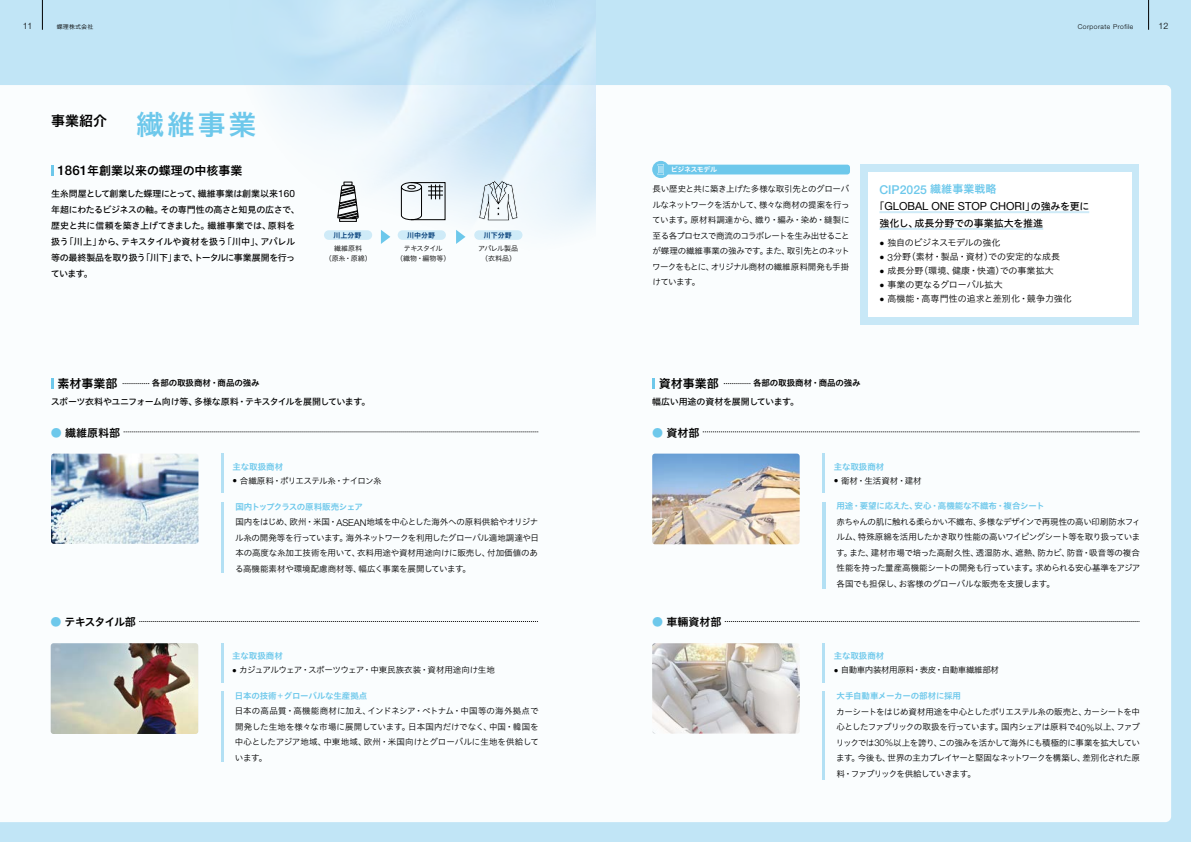
<style>
.page{position:relative;width:1191px;height:842px;background:#c1e5f6}
.page>*{position:absolute;margin:0;border:0;box-sizing:border-box;transform-origin:0 0}
.t1{font:14px "Hiragino UD Sans Std N W6";color:#000}
.t2{font:500 12.2px "Helvetica Neue LT Std";color:#6dc8eb}
.t3{font:12px "Hiragino UD Sans Std N W6";color:#000}
.t4{font:11.1px "Helvetica Neue LT Std";color:#000}
.t5{font:11px "Hiragino UD Sans Std N W6";color:#000}
.t6{font:11px "Hiragino UD Sans Std N W6";letter-spacing:-.09em;color:#000}
.t7{font:10px "Hiragino UD Sans Std N W5";color:#000}
.t8{font:9px/16px "Hiragino UD Sans Std N W5";letter-spacing:-.035em;color:#000}
.t9{font:9px "Hiragino UD Sans Std N W3";letter-spacing:-.005em;color:#000}
.t10{font:9px "Hiragino UD Sans Std N W3";letter-spacing:-.035em;color:#000}
.t11{font:300 8.9px "Helvetica Neue LT Std";color:#000}
.t12{font:8.5px/15.5px "Hiragino UD Sans Std N W3";letter-spacing:-.035em;color:#000;text-align:justify}
.t13{font:8.5px "Hiragino UD Sans Std N W6";letter-spacing:-.02em;color:#6dc8eb}
.t14{font:8.5px "Hiragino UD Sans Std N W6";letter-spacing:-.005em;color:#000}
.t15{font:8.5px "Hiragino UD Sans Std N W3";letter-spacing:-.07em;color:#000}
.t16{font:8.5px "Hiragino UD Sans Std N W6";letter-spacing:-.08em;color:#6dc8eb}
.t17{font:7px/10px "Hiragino UD Sans Std N W3";letter-spacing:-.005em;color:#000;text-align:center}
.t18{font:7px/10px "Hiragino UD Sans Std N W3";letter-spacing:-.075em;color:#000;text-align:center}
.t19{font:7px "Hiragino UD Sans Std N W6";color:#003b77}
.t20{font:7px "Hiragino UD Sans Std N W6";letter-spacing:-.065em;color:#fff}
.t21{font:300 6.7px "Helvetica Neue LT Std";letter-spacing:.07em;color:#000}
.t22{font:6px "Hiragino UD Sans Std N W3";letter-spacing:.025em;color:#000}
.s1{font-size:28px;color:#6dc8eb}
.s2{font-family:"Helvetica Neue LT Std";font-weight:500;font-size:13.3px}
.s3{font-family:"Helvetica Neue LT Std";font-size:10px}
.s4{color:#6dc8eb}
.s5{font-family:"Helvetica Neue LT Std";font-weight:300;font-size:9.4px}
.s6{font-family:"Hiragino UD Sans Std N W6";font-weight:400;font-size:11px}
.s7{font-family:"Hiragino UD Sans Std N W5";font-size:10px}
.s8{font-family:"Helvetica Neue LT Std";font-weight:300;font-size:10px}
</style>
<div class="page">
<div style="left:0;top:85px;width:1171px;height:737px;background:#fafdfe"></div>
<img style="left:228px;top:0;width:367px;height:260px">
<svg style="left:51px;top:165px;width:3px;height:11px"></svg>
<div style="left:324px;top:230px;width:48px;height:10px;background:#cfebf8;border-radius:5px"></div>
<svg style="left:221px;top:502px;width:3px;height:71px"></svg>
<svg style="left:124px;top:432px;width:414px;height:1px"></svg>
<svg style="left:221px;top:454px;width:3px;height:39px"></svg>
<img style="left:51px;top:454px;width:147px;height:90px">
<svg style="left:822px;top:502px;width:3px;height:86px"></svg>
<svg style="left:822px;top:454px;width:3px;height:39px"></svg>
<img style="left:652px;top:454px;width:147px;height:90px">
<svg style="left:822px;top:643px;width:3px;height:40px"></svg>
<img style="left:652px;top:643px;width:147px;height:91px">
<svg style="left:822px;top:691px;width:3px;height:89px"></svg>
<svg style="left:377px;top:177px;width:218px;height:82px;background:#e7eff4"></svg>
<svg style="left:337px;top:182px;width:22px;height:44px"></svg>
<svg style="left:123px;top:383px;width:26px;height:1px"></svg>
<svg style="left:51px;top:378px;width:3px;height:10px"></svg>
<svg style="left:724px;top:383px;width:26px;height:1px"></svg>
<svg style="left:652px;top:378px;width:3px;height:10px"></svg>
<div style="left:860px;top:164px;width:279px;height:161px;background:#c8e8f7"></div>
<div style="left:868px;top:172px;width:263px;height:145px;background:#fff"></div>
<hr style="left:879px;top:211px;width:210px;height:2px;background:#cfebf8">
<hr style="left:879px;top:228px;width:164px;height:2px;background:#cfebf8">
<div style="left:666px;top:165px;width:184px;height:9px;background:#6dc8eb;border-radius:3px"></div>
<div style="left:652px;top:161px;width:17px;height:17px;background:#6dc8eb;border-radius:50%"></div>
<svg style="left:657px;top:164px;width:7px;height:11px"></svg>
<svg style="left:221px;top:691px;width:3px;height:71px"></svg>
<svg style="left:221px;top:643px;width:3px;height:40px"></svg>
<img style="left:51px;top:643px;width:147px;height:91px">
<svg style="left:139px;top:621px;width:399px;height:1px"></svg>
<svg style="left:725px;top:621px;width:414px;height:1px"></svg>
<svg style="left:703px;top:432px;width:436px;height:1px"></svg>
<hr style="left:1148px;top:0;width:1px;height:30px;background:#000">
<hr style="left:42px;top:0;width:1px;height:30px;background:#000">
<p class="t11" style="left:23px;top:20px;width:11px">11</p>
<p class="t22" style="left:57px;top:22px;width:38px">蝶理株式会社</p>
<p class="t21" style="left:1077px;top:23px;width:57px">Corporate Profile</p>
<p class="t11" style="left:1158px;top:20px;width:11px">12</p>
<h1 class="t1" style="left:51px;top:110px;width:207px">事業紹介 <span class="s1">繊維事業</span></h1>
<h3 class="t3" style="left:58px;top:161px;width:186px"><span class="s2">1861</span>年創業以来の蝶理の中核事業</h3>
<p class="t8" style="left:51px;top:185px;width:251px">生糸問屋として創業した蝶理にとって、繊維事業は創業以来<span class="s3">160</span>年超にわたるビジネスの軸。その専門性の高さと知見の広さで、歴史と共に信頼を築き上げてきました。繊維事業では、原料を扱う「川上」から、テキスタイルや資材を扱う「川中」、アパレル等の最終製品を取り扱う「川下」まで、トータルに事業展開を行っています。</p>
<p class="t19" style="left:333px;top:230px;width:29px">川上分野</p>
<p class="t19" style="left:407px;top:230px;width:29px">川中分野</p>
<p class="t19" style="left:484px;top:230px;width:29px">川下分野</p>
<p class="t18" style="left:396px;top:243px;width:56px">テキスタイル<br>（織物・編物等）</p>
<p class="t17" style="left:478px;top:243px;width:42px">アパレル製品（衣料品）</p>
<p class="t17" style="left:325px;top:243px;width:49px">繊維原料<br>（原糸・原綿）</p>
<h3 class="t3" style="left:58px;top:374px;width:62px">素材事業部</h3>
<p class="t14" style="left:152px;top:376px;width:109px">各部の取扱商材・商品の強み</p>
<p class="t8" style="left:51px;top:393px;width:321px">スポーツ衣料やユニフォーム向け等、多様な原料・テキスタイルを展開しています。</p>
<p class="t5" style="left:51px;top:424px;width:71px"><span class="s4">●</span> 繊維原料部</p>
<p class="t13" style="left:232px;top:460px;width:52px">主な取扱商材</p>
<p class="t15" style="left:232px;top:474px;width:151px"><span class="s5">•</span> 合繊原料・ポリエステル糸・ナイロン糸</p>
<p class="t16" style="left:235px;top:500px;width:129px">国内トップクラスの原料販売シェア</p>
<p class="t12" style="left:235px;top:514px;width:305px;text-align:left">国内をはじめ、欧州・米国・<span class="s5">ASEAN</span>地域を中心とした海外への原料供給やオリジナル糸の開発等を行っています。海外ネットワークを利用したグローバル適地調達や日本の高度な糸加工技術を用いて、衣料用途や資材用途向けに販売し、付加価値のある高機能素材や環境配慮商材等、幅広く事業を展開しています。</p>
<p class="t20" style="left:671px;top:164px;width:48px">ビジネスモデル</p>
<p class="t12" style="left:652px;top:181px;width:199px">長い歴史と共に築き上げた多様な取引先とのグローバルなネットワークを活かして、様々な商材の提案を行っています。原材料調達から、織り・編み・染め・縫製に至る各プロセスで商流のコラボレートを生み出せることが蝶理の繊維事業の強みです。また、取引先とのネットワークをもとに、オリジナル商材の繊維原料開発も手掛けています。</p>
<h2 class="t2" style="left:879px;top:182px;width:118px">CIP2025 <span class="s6">繊維事業戦略</span></h2>
<h3 class="t4" style="left:874px;top:200px;width:217px"><span class="s7">「</span>GLOBAL ONE STOP CHORI<span class="s7">」の強みを更に</span></h3>
<p class="t7" style="left:879px;top:215px;width:165px">強化し、成長分野での事業拡大を推進</p>
<p class="t10" style="left:879px;top:236px;width:123px"><span class="s8">•</span> 独自のビジネスモデルの強化</p>
<p class="t9" style="left:879px;top:250px;width:182px"><span class="s8">• 3</span>分野（素材・製品・資材）での安定的な成長</p>
<p class="t9" style="left:879px;top:264px;width:176px"><span class="s8">•</span> 成長分野（環境、健康・快適）での事業拡大</p>
<p class="t9" style="left:879px;top:278px;width:125px"><span class="s8">•</span> 事業の更なるグローバル拡大</p>
<p class="t9" style="left:879px;top:292px;width:194px"><span class="s8">•</span> 高機能・高専門性の追求と差別化・競争力強化</p>
<h3 class="t3" style="left:659px;top:374px;width:61px">資材事業部</h3>
<p class="t14" style="left:753px;top:376px;width:109px">各部の取扱商材・商品の強み</p>
<p class="t8" style="left:652px;top:393px;width:148px">幅広い用途の資材を展開しています。</p>
<p class="t5" style="left:652px;top:424px;width:49px"><span class="s4">●</span> 資材部</p>
<p class="t13" style="left:833px;top:460px;width:52px">主な取扱商材</p>
<p class="t12" style="left:833px;top:472px;width:90px"><span class="s5">•</span> 衛材・生活資材・建材</p>
<p class="t13" style="left:836px;top:500px;width:210px">用途・要望に応えた、安心・高機能な不織布・複合シート</p>
<p class="t12" style="left:836px;top:513px;width:306px">赤ちゃんの肌に触れる柔らかい不織布、多様なデザインで再現性の高い印刷防水フィルム、特殊原綿を活用したかき取り性能の高いワイピングシート等を取り扱っています。また、建材市場で培った高耐久性、透湿防水、遮熱、防カビ、防音・吸音等の複合性能を持った量産高機能シートの開発も行っています。求められる安心基準をアジア各国でも担保し、お客様のグローバルな販売を支援します。</p>
<p class="t6" style="left:51px;top:614px;width:87px"><span class="s4">●</span> テキスタイル部</p>
<p class="t5" style="left:652px;top:614px;width:71px"><span class="s4">●</span> 車輛資材部</p>
<p class="t13" style="left:232px;top:650px;width:52px">主な取扱商材</p>
<p class="t12" style="left:232px;top:662px;width:264px"><span class="s5">•</span> カジュアルウェア・スポーツウェア・中東民族衣装・資材用途向け生地</p>
<p class="t13" style="left:235px;top:689px;width:134px">日本の技術＋グローバルな生産拠点</p>
<p class="t12" style="left:235px;top:703px;width:306px">日本の高品質・高機能商材に加え、インドネシア・ベトナム・中国等の海外拠点で開発した生地を様々な市場に展開しています。日本国内だけでなく、中国・韓国を中心としたアジア地域、中東地域、欧州・米国向けとグローバルに生地を供給しています。</p>
<p class="t13" style="left:833px;top:649px;width:52px">主な取扱商材</p>
<p class="t12" style="left:833px;top:662px;width:167px"><span class="s5">•</span> 自動車内装材用原料・表皮・自動車繊維部材</p>
<p class="t13" style="left:836px;top:690px;width:126px">大手自動車メーカーの部材に採用</p>
<p class="t12" style="left:836px;top:703px;width:306px">カーシートをはじめ資材用途を中心としたポリエステル糸の販売と、カーシートを中心としたファブリックの取扱を行っています。国内シェアは原料で<span class="s5">40%</span>以上、ファブリックでは<span class="s5">30%</span>以上を誇り、この強みを活かして海外にも積極的に事業を拡大しています。今後も、世界の主力プレイヤーと堅固なネットワークを構築し、差別化された原料・ファブリックを供給していきます。</p>
</div>
